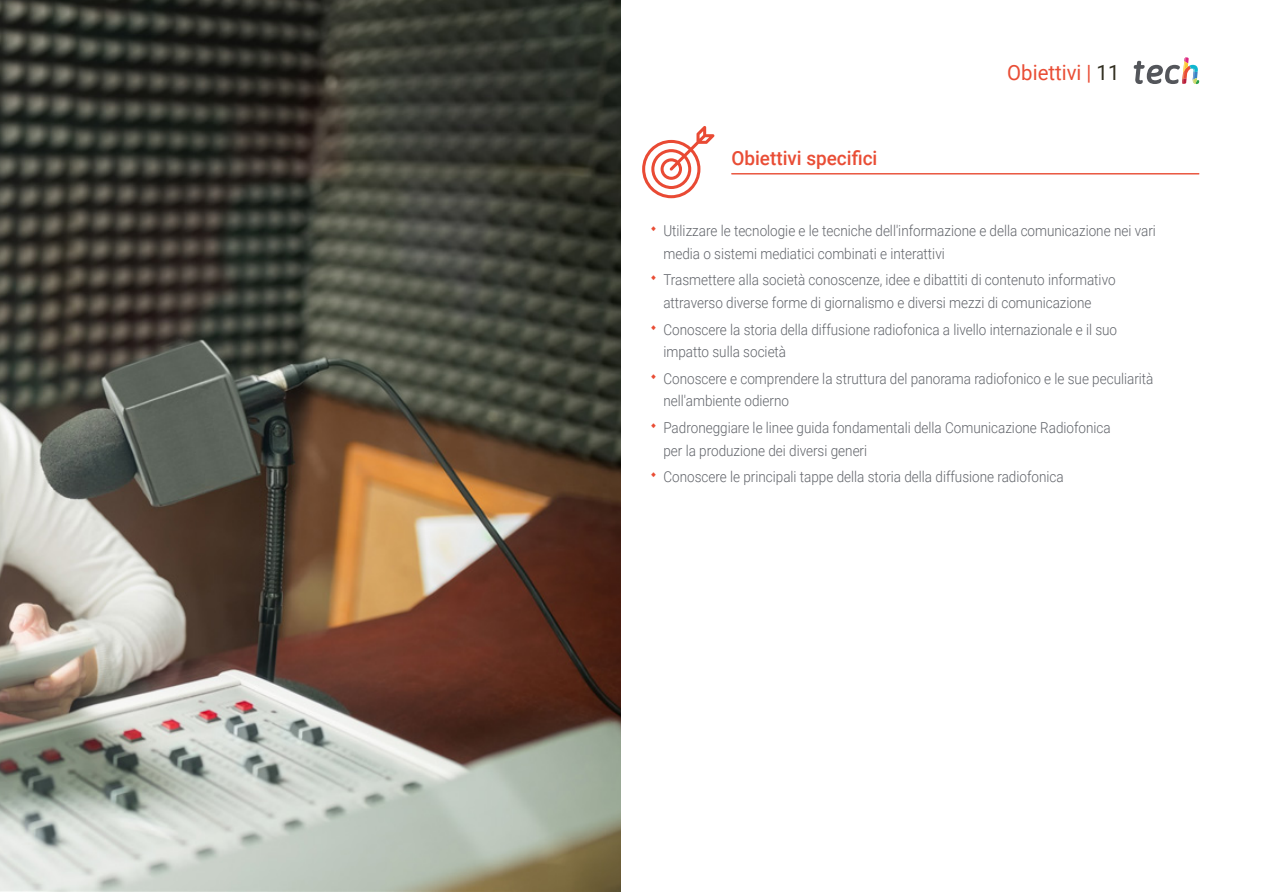
<style>
.page{position:relative;width:1263px;height:893px;background:#fff}
.page>*{position:absolute;margin:0;border:0;box-sizing:border-box;transform-origin:0 0}
.t1{font:21px "Roboto";color:#e94d35}
.t2{font:500 19.5px "Roboto";color:#e94d35}
.t3{font:300 15px/22.5px "Roboto";color:#61646a;scale:.9 1}
.s1{color:#312e20}
</style>
<div class="page">
<svg style="left:642px;top:126px;width:72px;height:72px"></svg>
<hr style="left:731px;top:173px;width:468px;height:1px;background:#e94d35">
<svg style="left:1134px;top:57px;width:65px;height:27px"></svg>
<img style="left:0;top:0;width:621px;height:891px">
<h2 class="t2" style="left:731px;top:144px;width:147px">Obiettivi specifici</h2>
<h1 class="t1" style="left:1007px;top:57px;width:114px">Obiettivi | <span class="s1">11</span></h1>
<p class="t3" style="left:663px;top:219px;width:549px">Utilizzare le tecnologie e le tecniche dell'informazione e della comunicazione nei vari media o sistemi mediatici combinati e interattivi</p>
<p class="t3" style="left:663px;top:268px;width:504px">Trasmettere alla società conoscenze, idee e dibattiti di contenuto informativo attraverso diverse forme di giornalismo e diversi mezzi di comunicazione</p>
<p class="t3" style="left:663px;top:317px;width:506px">Conoscere la storia della diffusione radiofonica a livello internazionale e il suo impatto sulla società</p>
<p class="t3" style="left:663px;top:367px;width:546px">Conoscere e comprendere la struttura del panorama radiofonico e le sue peculiarità nell'ambiente odierno</p>
<p class="t3" style="left:663px;top:416px;width:499px">Padroneggiare le linee guida fondamentali della Comunicazione Radiofonica per la produzione dei diversi generi</p>
<p class="t3" style="left:663px;top:465px;width:446px">Conoscere le principali tappe della storia della diffusione radiofonica</p>
</div>
